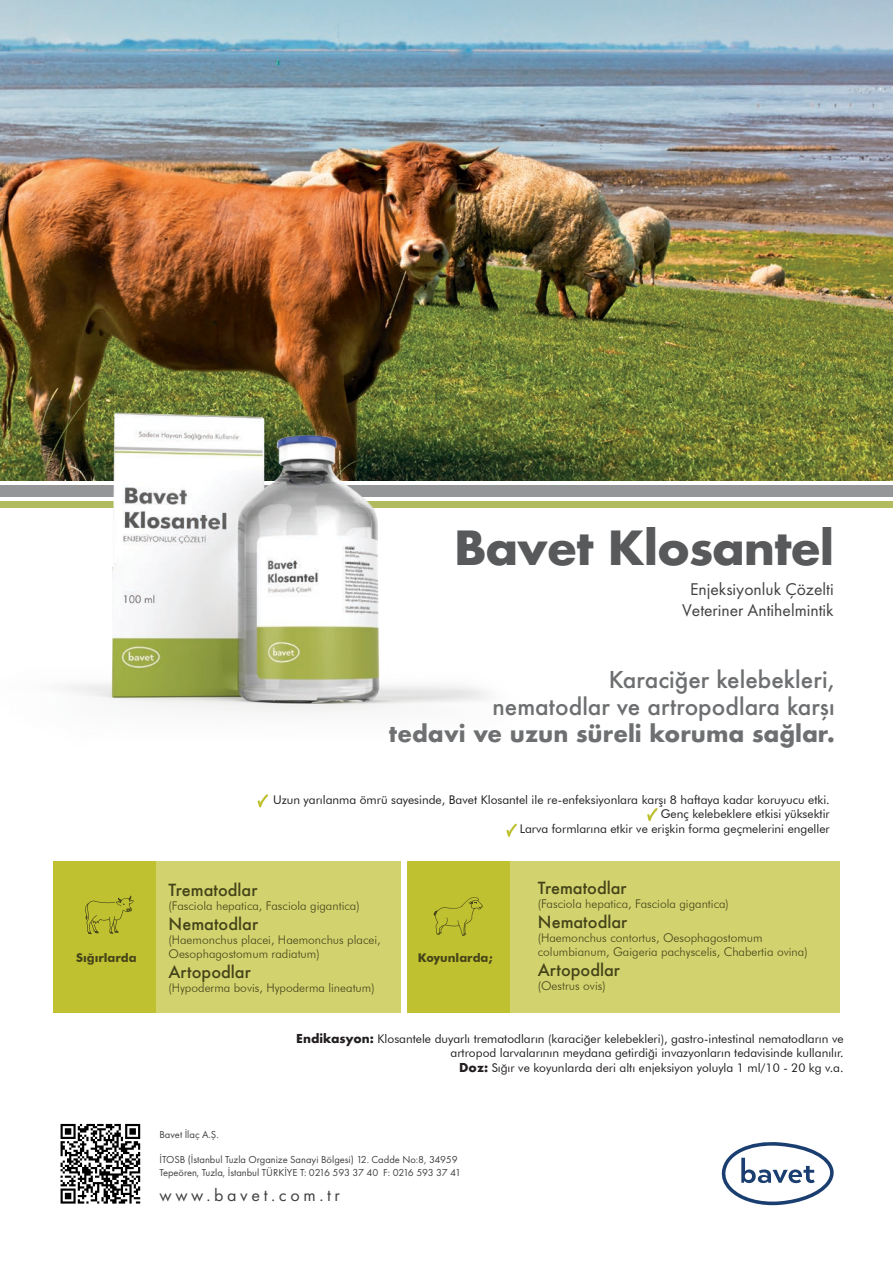
<style>
.page{position:relative;width:893px;height:1263px;background:#fff}
.page>*{position:absolute;margin:0;border:0;box-sizing:border-box;transform-origin:0 0}
.t1{font:700 45.75px "Futura";letter-spacing:-.025em;color:#58595b}
.t2{font:500 22.65px/27.2px "Futura";color:#6d6f71;text-align:right}
.t3{font:700 22.65px "Futura";color:#6d6f71}
.t4{font:18px "Futura PT";letter-spacing:.2em;color:#414142}
.t5{font:17.7px/21.1px "Futura PT";color:#414142;text-align:center}
.t6{font:500 16.35px "Futura";color:#454319}
.t7{font:12px/14.4px "Futura BT";color:#231f20;text-align:right}
.t8{font:300 12px/14.4px "Futura BT";color:#454319}
.t9{font:700 12px "Futura BT";color:#454319}
.t10{font:10.5px/12.6px "Futura PT";color:#414142}
.s1{font-family:"Futura";font-weight:700}
</style>
<div class="page">
<img style="left:0;top:0;width:893px;height:481px">
<div style="left:0;top:501px;width:893px;height:7px;background:#b2ba5f"></div>
<div style="left:0;top:485px;width:893px;height:12px;background:#949698"></div>
<svg style="left:721px;top:1142px;width:113px;height:63px"></svg>
<svg style="left:60px;top:1123px;width:81px;height:81px"></svg>
<svg style="left:61px;top:1124px;width:79px;height:79px"></svg>
<img style="left:0;top:355px;width:638px;height:357px">
<div style="left:53px;top:861px;width:102px;height:152px;background:#bfc131"></div>
<div style="left:407px;top:861px;width:102px;height:152px;background:#bfc131"></div>
<div style="left:155px;top:861px;width:245px;height:152px;background:#d2d36f"></div>
<div style="left:509px;top:861px;width:331px;height:152px;background:#d2d36f"></div>
<svg style="left:85px;top:896px;width:49px;height:38px"></svg>
<svg style="left:433px;top:897px;width:50px;height:39px"></svg>
<svg style="left:257px;top:794px;width:11px;height:14px"></svg>
<svg style="left:647px;top:808px;width:11px;height:13px"></svg>
<svg style="left:506px;top:823px;width:11px;height:14px"></svg>
<h1 class="t1" style="left:454px;top:514px;width:382px">Bavet Klosantel</h1>
<h3 class="t5" style="left:682px;top:578px;width:153px">Enjeksiyonluk Çözelti<br>Veteriner Antihelmintik</h3>
<h2 class="t2" style="left:492px;top:666px;width:344px">Karaciğer kelebekleri, nematodlar ve artropodlara karşı</h2>
<h2 class="t3" style="left:389px;top:717px;width:447px">tedavi ve uzun süreli koruma sağlar.</h2>
<p class="t7" style="left:273px;top:792px;width:558px">Uzun yarılanma ömrü sayesinde, Bavet Klosantel ile re-enfeksiyonlara karşı 8 haftaya kadar koruyucu etki.<br>Genç kelebeklere etkisi yüksektir<br>Larva formlarına etkir ve erişkin forma geçmelerini engeller</p>
<h3 class="t6" style="left:169px;top:878px;width:90px">Trematodlar</h3>
<p class="t8" style="left:169px;top:898px;width:193px">(Fasciola hepatica, Fasciola gigantica)</p>
<h3 class="t6" style="left:169px;top:912px;width:91px">Nematodlar</h3>
<p class="t8" style="left:169px;top:932px;width:214px">(Haemonchus placei, Haemonchus placei,<br>Oesophagostomum radiatum)</p>
<h3 class="t6" style="left:169px;top:960px;width:84px">Artopodlar</h3>
<p class="t8" style="left:169px;top:981px;width:208px">(Hypoderma bovis, Hypoderma lineatum)</p>
<p class="t9" style="left:76px;top:950px;width:62px">Sığırlarda</p>
<p class="t9" style="left:418px;top:950px;width:76px">Koyunlarda;</p>
<h3 class="t6" style="left:538px;top:876px;width:90px">Trematodlar</h3>
<p class="t8" style="left:538px;top:896px;width:193px">(Fasciola hepatica, Fasciola gigantica)</p>
<h3 class="t6" style="left:538px;top:910px;width:91px">Nematodlar</h3>
<p class="t8" style="left:538px;top:930px;width:271px">(Haemonchus contortus, Oesophagostomum columbianum, Gaigeria pachyscelis, Chabertia ovina)</p>
<h3 class="t6" style="left:538px;top:958px;width:84px">Artopodlar</h3>
<p class="t8" style="left:538px;top:979px;width:69px">(Oestrus ovis)</p>
<p class="t7" style="left:296px;top:1031px;width:549px"><span class="s1">Endikasyon:</span> Klosantele duyarlı trematodların (karaciğer kelebekleri), gastro-intestinal nematodların ve artropod larvalarının meydana getirdiği invazyonların tedavisinde kullanılır.<br><span class="s1">Doz:</span> Sığır ve koyunlarda deri altı enjeksiyon yoluyla 1 ml/10 - 20 kg v.a.</p>
<p class="t10" style="left:159px;top:1128px;width:61px">Bavet İlaç A.Ş.</p>
<p class="t10" style="left:159px;top:1153px;width:303px">İTOSB (İstanbul Tuzla Organize Sanayi Bölgesi) 12. Cadde No:8, 34959<br>Tepeören, Tuzla, İstanbul TÜRKİYE T: 0216 593 37 40 F: 0216 593 37 41</p>
<h3 class="t4" style="left:160px;top:1185px;width:182px">www.bavet.com.tr</h3>
</div>
